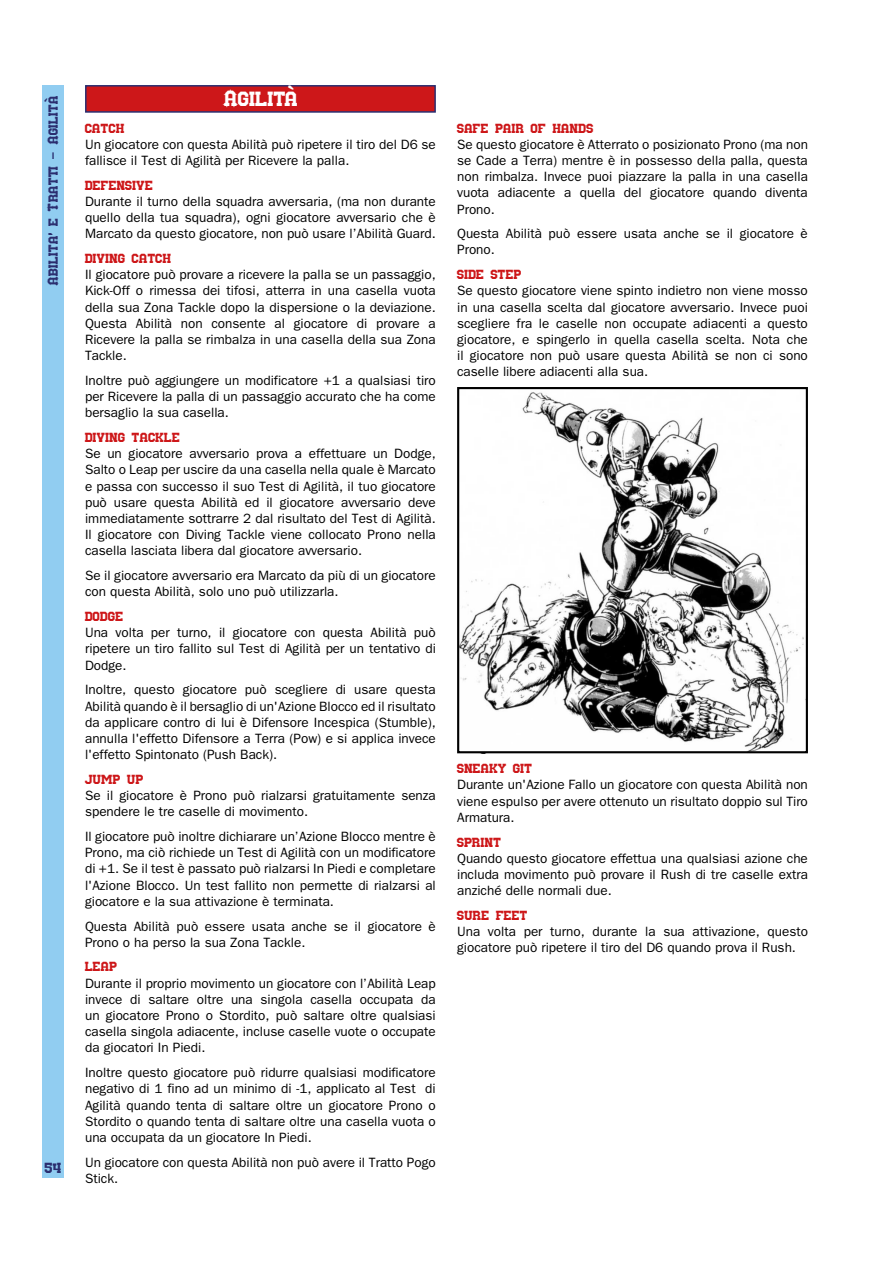
<style>
.page{position:relative;width:893px;height:1263px;background:#fff}
.page>*{position:absolute;margin:0;border:0;box-sizing:border-box;transform-origin:0 0}
.t1{font:21px "Nuffle";color:#fff}
.t2{font:15px "Nuffle";color:#2b2e6f}
.t3{font:13.5px/16.2px "Franklin Gothic";color:#000;text-align:justify}
.t4{font:13.5px "Nuffle";color:#cd1719}
.t5{font:13.5px "Nuffle";color:#2b2e6f}
</style>
<div class="page">
<div style="left:43px;top:85px;width:21px;height:1093px;background:#91cdf1"></div>
<div style="left:85px;top:85px;width:351px;height:28px;background:#cd1719;border:1px solid #2b2e6f"></div>
<img style="left:460px;top:392px;width:344px;height:358px">
<div style="left:457px;top:387px;width:351px;height:366px;border:2px solid #000"></div>
<p class="t5" style="left:43px;top:286px;width:191px;rotate:-90deg">Abilita' e Tratti - Agilità</p>
<p class="t2" style="left:45px;top:1156px;width:18px">54</p>
<h1 class="t1" style="left:223px;top:83px;width:77px">Agilità</h1>
<p class="t4" style="left:85px;top:118px;width:41px">catch</p>
<p class="t3" style="left:85px;top:136px;width:352px">Un giocatore con questa Abilità può ripetere il tiro del D6 se fallisce il Test di Agilità per Ricevere la palla.</p>
<p class="t4" style="left:85px;top:175px;width:69px">defensive</p>
<p class="t3" style="left:85px;top:193px;width:352px">Durante il turno della squadra avversaria, (ma non durante quello della tua squadra), ogni giocatore avversario che è Marcato da questo giocatore, non può usare l’Abilità Guard.</p>
<p class="t4" style="left:85px;top:248px;width:88px">diving catch</p>
<p class="t3" style="left:85px;top:267px;width:352px">Il giocatore può provare a ricevere la palla se un passaggio, Kick-Off o rimessa dei tifosi, atterra in una casella vuota della sua Zona Tackle dopo la dispersione o la deviazione.<br>Questa Abilità non consente al giocatore di provare a Ricevere la palla se rimbalza in una casella della sua Zona Tackle.</p>
<p class="t3" style="left:85px;top:372px;width:352px">Inoltre può aggiungere un modificatore +1 a qualsiasi tiro per Ricevere la palla di un passaggio accurato che ha come bersaglio la sua casella.</p>
<p class="t4" style="left:85px;top:427px;width:96px">diving tackle</p>
<p class="t3" style="left:85px;top:446px;width:352px">Se un giocatore avversario prova a effettuare un Dodge, Salto o Leap per uscire da una casella nella quale è Marcato e passa con successo il suo Test di Agilità, il tuo giocatore può usare questa Abilità ed il giocatore avversario deve immediatamente sottrarre 2 dal risultato del Test di Agilità.<br>Il giocatore con Diving Tackle viene collocato Prono nella casella lasciata libera dal giocatore avversario.</p>
<p class="t3" style="left:85px;top:567px;width:352px">Se il giocatore avversario era Marcato da più di un giocatore con questa Abilità, solo uno può utilizzarla.</p>
<p class="t4" style="left:85px;top:606px;width:40px">dodge</p>
<p class="t3" style="left:85px;top:625px;width:352px">Una volta per turno, il giocatore con questa Abilità può ripetere un tiro fallito sul Test di Agilità per un tentativo di Dodge.</p>
<p class="t3" style="left:85px;top:682px;width:352px">Inoltre, questo giocatore può scegliere di usare questa Abilità quando è il bersaglio di un'Azione Blocco ed il risultato da applicare contro di lui è Difensore Incespica (Stumble), annulla l'effetto Difensore a Terra (Pow) e si applica invece l'effetto Spintonato (Push Back).</p>
<p class="t4" style="left:85px;top:769px;width:60px">jump up</p>
<p class="t3" style="left:85px;top:787px;width:352px">Se il giocatore è Prono può rialzarsi gratuitamente senza spendere le tre caselle di movimento.</p>
<p class="t3" style="left:85px;top:828px;width:352px">Il giocatore può inoltre dichiarare un’Azione Blocco mentre è Prono, ma ciò richiede un Test di Agilità con un modificatore di +1. Se il test è passato può rialzarsi In Piedi e completare l'Azione Blocco. Un test fallito non permette di rialzarsi al giocatore e la sua attivazione è terminata.</p>
<p class="t3" style="left:85px;top:918px;width:352px">Questa Abilità può essere usata anche se il giocatore è<br>Prono o ha perso la sua Zona Tackle.</p>
<p class="t4" style="left:85px;top:957px;width:34px">leap</p>
<p class="t3" style="left:85px;top:975px;width:352px">Durante il proprio movimento un giocatore con l’Abilità Leap invece di saltare oltre una singola casella occupata da un giocatore Prono o Stordito, può saltare oltre qualsiasi casella singola adiacente, incluse caselle vuote o occupate da giocatori In Piedi.</p>
<p class="t3" style="left:85px;top:1064px;width:352px">Inoltre questo giocatore può ridurre qualsiasi modificatore negativo di 1 fino ad un minimo di -1, applicato al Test di Agilità quando tenta di saltare oltre un giocatore Prono o Stordito o quando tenta di saltare oltre una casella vuota o una occupata da un giocatore In Piedi.</p>
<p class="t3" style="left:85px;top:1154px;width:352px">Un giocatore con questa Abilità non può avere il Tratto Pogo<br>Stick.</p>
<p class="t4" style="left:457px;top:118px;width:138px">safe pair of hands</p>
<p class="t3" style="left:457px;top:136px;width:352px">Se questo giocatore è Atterrato o posizionato Prono (ma non se Cade a Terra) mentre è in possesso della palla, questa non rimbalza. Invece puoi piazzare la palla in una casella vuota adiacente a quella del giocatore quando diventa Prono.</p>
<p class="t3" style="left:457px;top:226px;width:352px">Questa Abilità può essere usata anche se il giocatore è<br>Prono.</p>
<p class="t4" style="left:457px;top:265px;width:66px">side step</p>
<p class="t3" style="left:457px;top:283px;width:352px">Se questo giocatore viene spinto indietro non viene mosso in una casella scelta dal giocatore avversario. Invece puoi scegliere fra le caselle non occupate adiacenti a questo giocatore, e spingerlo in quella casella scelta. Nota che il giocatore non può usare questa Abilità se non ci sono caselle libere adiacenti alla sua.</p>
<p class="t4" style="left:457px;top:759px;width:77px">sneaky git</p>
<p class="t3" style="left:457px;top:777px;width:352px">Durante un'Azione Fallo un giocatore con questa Abilità non viene espulso per avere ottenuto un risultato doppio sul Tiro Armatura.</p>
<p class="t4" style="left:457px;top:832px;width:46px">sprint</p>
<p class="t3" style="left:457px;top:850px;width:352px">Quando questo giocatore effettua una qualsiasi azione che includa movimento può provare il Rush di tre caselle extra anziché delle normali due.</p>
<p class="t4" style="left:457px;top:905px;width:72px">sure feet</p>
<p class="t3" style="left:457px;top:923px;width:352px">Una volta per turno, durante la sua attivazione, questo giocatore può ripetere il tiro del D6 quando prova il Rush.</p>
</div>
